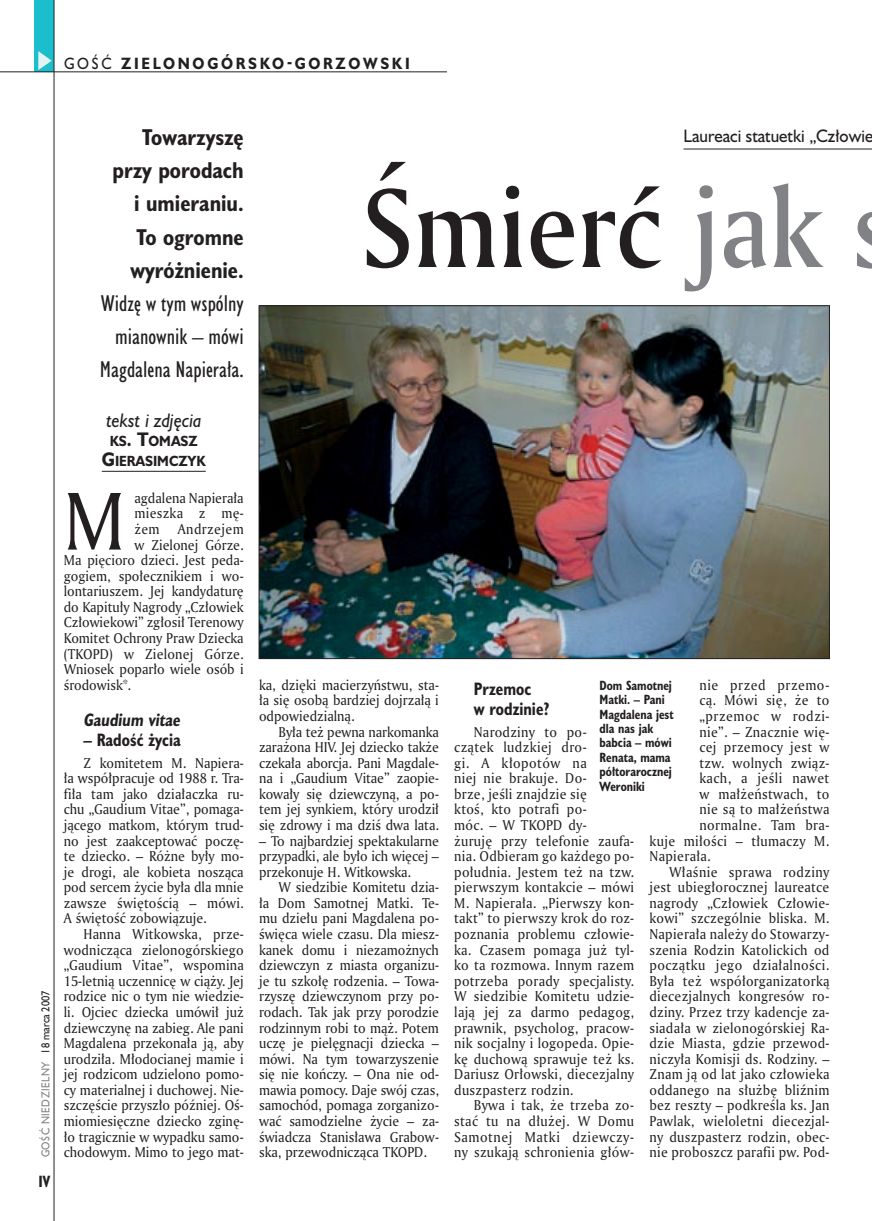
<style>
.page{position:relative;width:872px;height:1221px;background:#fff}
.page>*{position:absolute;margin:0;border:0;box-sizing:border-box;transform-origin:0 0}
._05_tytyl_AmMd_72_pt{font:108px "Amerigo Md PL";color:#231f20;scale:.9 1}
._02_body_z_incjalem_4{font:79.05px "Amerigo PL";color:#231f20;scale:.9 1}
._06-1_lead_prawy_HuCn_14_pt{font:700 21px/33px "Humanst 521 Cn PL";color:#231f20;text-align:right}
._12_autor_HuBd{font:italic 18px "Humanst 521 PL";color:#231f20;scale:.9 1}
._04_srodtytul_HuCB_11_pt{font:700 16.5px/19.5px "Humanst 521 Cn PL";color:#231f20;scale:.94 1}
._04-3_nadtytul_lokal{font:16.5px "Humanst 521 PL";color:#231f20;scale:.94 1}
._15a_temat_lewo{font:700 15px "Humanst 521 PL";letter-spacing:.2em;color:#231f20;scale:.9 1}
._16_pagina_lewa{font:700 15px "Humanst 521 Cn PL";color:#231f20;scale:.94 1}
._01_body_tekst{font:13.8px/15.6px "Amerigo PL";letter-spacing:.02em;color:#231f20;text-align:justify;scale:.94 1}
._02_body_z_incjalem_4-2{font:13.8px/15.6px "Amerigo PL";color:#231f20;text-align:justify;scale:.94 1}
._01_body_tekst-2{font:13.8px "Amerigo PL";letter-spacing:.04em;color:#231f20;scale:.94 1}
._02_body_z_incjalem_4-3{font:13.8px "Amerigo PL";letter-spacing:.03em;color:#231f20;scale:.94 1}
._12_autor_HuBd-2{font:700 13.5px/19.5px "Humanst 521 PL";color:#231f20;text-align:center;scale:.9 1}
._09_podpis_zdjecia_HuCnB{font:700 12.3px/14.4px "Humanst 521 Cn PL";color:#231f20;scale:.94 1}
._18a_data_lewa_GOSC{font:10.5px "Humanst 521 PL";letter-spacing:.05em;color:#808285;scale:.9 1}
._18_data_lewa{font:10.5px "Humanst 521 PL";color:#231f20;scale:.9 1}
.s1{font-weight:400}
.s2{font-size:18px}
.s3{color:#808285}
</style>
<div class="page">
<div style="left:35px;top:0;width:19px;height:72px;background:#1bbecd"></div>
<svg style="left:38px;top:51px;width:14px;height:19px"></svg>
<hr style="left:54px;top:0;width:1px;height:1220px;background:#231f20">
<hr style="left:0;top:72px;width:447px;height:1px;background:#231f20">
<hr style="left:102px;top:471px;width:104px;height:1px;background:#231f20">
<hr style="left:683px;top:149px;width:189px;height:1px;background:#231f20">
<img style="left:261px;top:307px;width:566px;height:349px">
<p class="_15a_temat_lewo" style="left:64px;top:53px;width:385px"><span class="s1">GOŚĆ</span> ZIELONOGÓRSKO-GORZOWSKI</p>
<p class="_18_data_lewa" style="left:38px;top:1053px;width:71px;rotate:-90deg">18 marca 2007</p>
<p class="_18a_data_lewa_GOSC" style="left:38px;top:1157px;width:108px;rotate:-90deg">GOŚĆ NIEDZIELNY</p>
<p class="_16_pagina_lewa" style="left:38px;top:1170px;width:14px">IV</p>
<p class="_06-1_lead_prawy_HuCn_14_pt" style="left:100px;top:120px;width:145px">Towarzyszę przy porodach<br>i umieraniu.<br>To ogromne wyróżnienie.<br><span class="s1">Widzę w tym wspólny mianownik – mówi<br>Magdalena Napierała.</span></p>
<p class="_12_autor_HuBd" style="left:106px;top:407px;width:108px">tekst i zdjęcia</p>
<p class="_12_autor_HuBd-2" style="left:102px;top:431px;width:117px">KS<span class="s2">. T</span>OMASZ<br><span class="s2">G</span>IERASIMCZYK</p>
<p class="_02_body_z_incjalem_4" style="left:64px;top:468px;width:70px">M</p>
<p class="_02_body_z_incjalem_4-2" style="left:134px;top:489px;width:118px">agdalena Napierała mieszka z mę&shy;żem</p>
<p class="_02_body_z_incjalem_4-3" style="left:178px;top:520px;width:71px">Andrzejem</p>
<p class="_02_body_z_incjalem_4-2" style="left:134px;top:536px;width:118px">w Zielonej Górze.</p>
<p class="_02_body_z_incjalem_4-2" style="left:64px;top:552px;width:193px">Ma pięcioro dzieci. Jest peda-</p>
<p class="_02_body_z_incjalem_4-2" style="left:64px;top:567px;width:193px">gogiem, społecznikiem i wo-</p>
<p class="_02_body_z_incjalem_4-2" style="left:64px;top:583px;width:193px">lontariuszem. Jej kandydaturę</p>
<p class="_02_body_z_incjalem_4-2" style="left:64px;top:598px;width:193px">do Kapituły Nagrody „Człowiek</p>
<p class="_02_body_z_incjalem_4-2" style="left:64px;top:614px;width:193px">Człowiekowi” zgłosił Terenowy</p>
<p class="_02_body_z_incjalem_4-2" style="left:64px;top:630px;width:193px">Komitet Ochrony Praw Dziecka</p>
<p class="_02_body_z_incjalem_4-2" style="left:64px;top:645px;width:193px">(TKOPD) w Zielonej Górze.</p>
<p class="_02_body_z_incjalem_4-2" style="left:64px;top:661px;width:193px">Wniosek poparło wiele osób i</p>
<p class="_02_body_z_incjalem_4-2" style="left:64px;top:676px;width:73px">środowisk*.</p>
<p class="_04_srodtytul_HuCB_11_pt" style="left:83px;top:710px;width:107px">Gaudium vitae</p>
<p class="_04_srodtytul_HuCB_11_pt" style="left:83px;top:729px;width:105px">– Radość życia</p>
<p class="_01_body_tekst" style="left:64px;top:754px;width:193px;text-indent:20px">Z komitetem M. Napiera&shy;ła współpracuje od 1988 r. Tra&shy;fiła tam jako działaczka ru&shy;chu „Gaudium Vitae”, pomaga&shy;jącego matkom, którym trud&shy;no jest zaakceptować poczę&shy;te dziecko. – Różne były mo&shy;je drogi, ale kobieta nosząca pod sercem życie była dla mnie zawsze świętością – mówi.<br>A świętość zobowiązuje.</p>
<p class="_01_body_tekst" style="left:64px;top:925px;width:193px;text-indent:20px">Hanna Witkowska, prze&shy;wodnicząca zielonogórskiego „Gaudium Vitae”, wspomina 15-letnią uczennicę w ciąży. Jej rodzice nic o tym nie wiedzie&shy;li. Ojciec dziecka umówił już dziewczynę na zabieg. Ale pani Magdalena przekonała ją, aby urodziła. Młodocianej mamie i jej rodzicom udzielono pomo&shy;cy materialnej i duchowej. Nie&shy;szczęście przyszło później. Oś&shy;miomiesięczne dziecko zginę&shy;ło tragicznie w wypadku samo&shy;chodowym. Mimo to jego mat-</p>
<p class="_04-3_nadtytul_lokal" style="left:683px;top:124px;width:203px">Laureaci statuetki „Człowie</p>
<p class="_05_tytyl_AmMd_72_pt" style="left:362px;top:156px;width:513px">Śmierć <span class="s3">jak</span></p>
<p class="_01_body_tekst" style="left:259px;top:676px;width:193px">ka, dzięki macierzyństwu, sta&shy;ła się osobą bardziej dojrzałą i odpowiedzialną.</p>
<p class="_01_body_tekst" style="left:259px;top:723px;width:193px;text-indent:20px">Była też pewna narkomanka zarażona HIV. Jej dziecko także czekała aborcja. Pani Magdale&shy;na i „Gaudium Vitae” zaopie&shy;kowały się dziewczyną, a po&shy;tem jej synkiem, który urodził się zdrowy i ma dziś dwa lata.</p>
<p class="_01_body_tekst" style="left:259px;top:832px;width:193px">– To najbardziej spektakularne przypadki, ale było ich więcej – przekonuje H. Witkowska.</p>
<p class="_01_body_tekst" style="left:259px;top:879px;width:193px;text-indent:20px">W siedzibie Komitetu dzia&shy;ła Dom Samotnej Matki. Te&shy;mu dziełu pani Magdalena po&shy;święca wiele czasu. Dla miesz&shy;kanek domu i niezamożnych dziewczyn z miasta organizu&shy;je tu szkołę rodzenia. – Towa&shy;rzyszę dziewczynom przy po&shy;rodach. Tak jak przy porodzie rodzinnym robi to mąż. Potem uczę je pielęgnacji dziecka – mówi. Na tym towarzyszenie się nie kończy. – Ona nie od&shy;mawia pomocy. Daje swój czas, samochód, pomaga zorganizo&shy;wać samodzielne życie – za&shy;świadcza Stanisława Grabow&shy;ska, przewodnicząca TKOPD.</p>
<p class="_01_body_tekst-2" style="left:699px;top:675px;width:140px">nie przed przemo-</p>
<p class="_01_body_tekst" style="left:699px;top:692px;width:140px">cą. Mówi się, że to</p>
<p class="_01_body_tekst-2" style="left:699px;top:706px;width:140px">„przemoc w rodzi-</p>
<p class="_01_body_tekst" style="left:699px;top:723px;width:140px">nie”. – Znacznie wię-</p>
<p class="_01_body_tekst" style="left:699px;top:739px;width:140px">cej przemocy jest w</p>
<p class="_01_body_tekst" style="left:699px;top:754px;width:140px">tzw. wolnych związ-</p>
<p class="_01_body_tekst" style="left:699px;top:770px;width:140px">kach, a jeśli nawet</p>
<p class="_01_body_tekst" style="left:699px;top:785px;width:140px">w małżeństwach, to</p>
<p class="_01_body_tekst" style="left:699px;top:801px;width:140px">nie są to małżeństwa</p>
<p class="_01_body_tekst" style="left:699px;top:816px;width:140px">normalne. Tam bra-</p>
<p class="_01_body_tekst" style="left:649px;top:832px;width:193px">kuje miłości – tłumaczy M.</p>
<p class="_01_body_tekst" style="left:649px;top:848px;width:67px">Napierała.</p>
<p class="_01_body_tekst" style="left:649px;top:863px;width:193px;text-indent:20px">Właśnie sprawa rodziny jest ubiegłorocznej laureatce nagrody „Człowiek Człowie&shy;kowi” szczególnie bliska. M.<br>Napierała należy do Stowarzy&shy;szenia Rodzin Katolickich od początku jego działalności.<br>Była też współorganizatorką diecezjalnych kongresów ro&shy;dziny. Przez trzy kadencje za&shy;siadała w zielonogórskiej Ra&shy;dzie Miasta, gdzie przewod&shy;niczyła Komisji ds. Rodziny. – Znam ją od lat jako człowieka oddanego na służbę bliźnim bez reszty – podkreśla ks. Jan Pawlak, wieloletni diecezjal&shy;ny duszpasterz rodzin, obec&shy;nie proboszcz parafii pw. Pod-</p>
<p class="_09_podpis_zdjecia_HuCnB" style="left:599px;top:677px;width:80px">Dom Samotnej<br>Matki. – Pani<br>Magdalena jest dla nas jak babcia – mówi<br>Renata, mama półtorarocznej<br>Weroniki</p>
<p class="_04_srodtytul_HuCB_11_pt" style="left:474px;top:678px;width:82px">Przemoc<br>w rodzinie?</p>
<p class="_01_body_tekst" style="left:454px;top:723px;width:193px;text-align:left;text-indent:20px">Narodziny to po-<br>czątek ludzkiej dro-<br>gi. A kłopotów na<br>niej nie brakuje. Do-<br>brze, jeśli znajdzie się<br>ktoś, kto potrafi po-<br>móc. – W TKOPD dy-<br>żuruję przy telefonie zaufa&shy;nia. Odbieram go każdego po&shy;południa. Jestem też na tzw. pierwszym kontakcie – mówi<br>M. Napierała. „Pierwszy kon&shy;takt” to pierwszy krok do roz&shy;poznania problemu człowie&shy;ka. Czasem pomaga już tyl&shy;ko ta rozmowa. Innym razem potrzeba porady specjalisty.<br>W siedzibie Komitetu udzie&shy;lają jej za darmo pedagog, prawnik, psycholog, pracow&shy;nik socjalny i logopeda. Opie&shy;kę duchową sprawuje też ks.<br>Dariusz Orłowski, diecezjalny duszpasterz rodzin.</p>
<p class="_01_body_tekst" style="left:454px;top:1097px;width:193px;text-indent:20px">Bywa i tak, że trzeba zo&shy;stać tu na dłużej. W Domu Samotnej Matki dziewczy&shy;ny szukają schronienia głów-</p>
</div>
